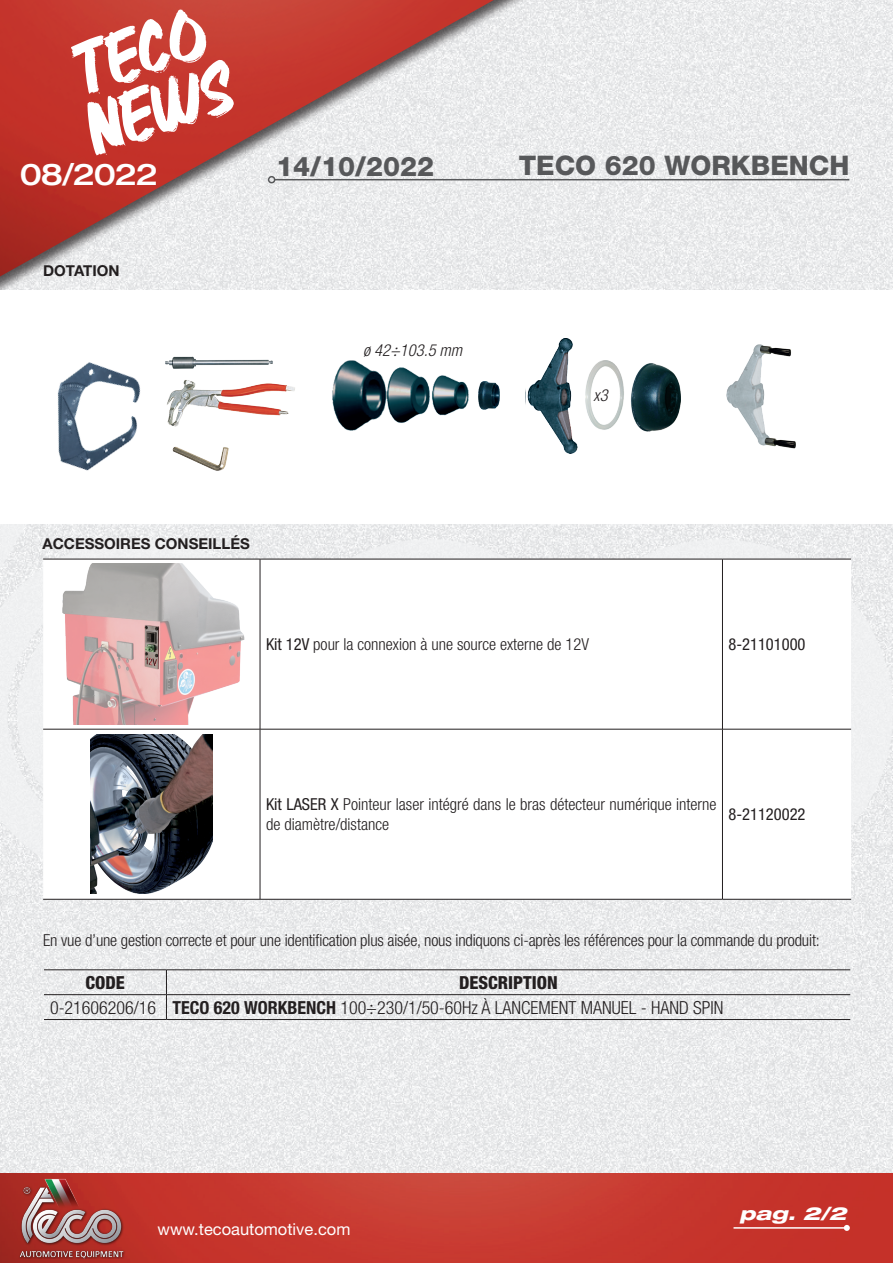
<style>
.page{position:relative;width:893px;height:1263px;background:#fff}
.page>*{position:absolute;margin:0;border:0;box-sizing:border-box;transform-origin:0 0}
.t1{font:500 expanded 30px "Helvetica Neue LT Std";letter-spacing:-.04em;color:#fff}
.t2{font:800 27px "Helvetica Neue LT Std";color:#57585a}
.t3{font:300 condensed 18px/24.9px "Helvetica Neue LT Std";color:#231f20}
.t4{font:italic 800 expanded 18px "Helvetica Neue LT Std";color:#fff;scale:1.09 1}
.t5{font:800 condensed 18px "Helvetica Neue LT Std";color:#231f20}
.t6{font:300 condensed 16.5px/19.8px "Helvetica Neue LT Std";color:#231f20}
.t7{font:16.5px "Helvetica Neue LT Std";color:#fff}
.t8{font:condensed 16.5px "Helvetica Neue LT Std";color:#231f20}
.t9{font:italic 300 condensed 16.5px "Helvetica Neue LT Std";color:#231f20}
.t10{font:700 15px "Helvetica Neue LT Std";color:#231f20}
.s1{font-weight:400}
.s2{font-weight:800}
.s3{font-weight:700}
</style>
<div class="page">
<img style="left:0;top:888px;width:893px;height:285px">
<img style="left:0;top:1173px;width:893px;height:90px">
<img style="left:18px;top:1176px;width:155px;height:83px">
<hr style="left:733px;top:1227px;width:114px;height:2px;background:#fff">
<svg style="left:844px;top:1225px;width:6px;height:6px"></svg>
<svg style="left:0;top:524px;width:893px;height:364px;fill:#eeeff0"></svg>
<img style="left:0;top:0;width:893px;height:290px">
<hr style="left:275px;top:179px;width:574px;height:1px;background:#57585a">
<div style="left:268px;top:176px;width:7px;height:7px;border:2px solid #57585a;border-radius:50%"></div>
<svg style="left:70px;top:9px;width:164px;height:146px"></svg>
<img style="left:172px;top:446px;width:57px;height:25px">
<img style="left:525px;top:338px;width:52px;height:115px">
<img style="left:726px;top:345px;width:70px;height:104px">
<img style="left:167px;top:385px;width:128px;height:42px">
<img style="left:478px;top:381px;width:21px;height:28px">
<img style="left:57px;top:362px;width:84px;height:109px">
<img style="left:165px;top:356px;width:118px;height:32px">
<img style="left:333px;top:361px;width:136px;height:69px">
<img style="left:585px;top:360px;width:95px;height:71px">
<svg style="left:43px;top:560px;width:808px;height:339px"></svg>
<hr style="left:43px;top:559px;width:217px;height:1px;background:#231f20">
<hr style="left:260px;top:559px;width:462px;height:1px;background:#231f20">
<hr style="left:260px;top:559px;width:1px;height:170px;background:#231f20">
<hr style="left:722px;top:559px;width:129px;height:1px;background:#231f20">
<hr style="left:722px;top:559px;width:1px;height:170px;background:#231f20">
<hr style="left:43px;top:729px;width:217px;height:1px;background:#231f20">
<hr style="left:260px;top:729px;width:462px;height:1px;background:#231f20">
<hr style="left:260px;top:729px;width:1px;height:170px;background:#231f20">
<hr style="left:722px;top:729px;width:129px;height:1px;background:#231f20">
<hr style="left:722px;top:729px;width:1px;height:170px;background:#231f20">
<hr style="left:43px;top:899px;width:217px;height:1px;background:#231f20">
<hr style="left:260px;top:899px;width:462px;height:1px;background:#231f20">
<hr style="left:722px;top:899px;width:129px;height:1px;background:#231f20">
<img style="left:49px;top:564px;width:205px;height:161px">
<img style="left:91px;top:735px;width:121px;height:158px">
<hr style="left:44px;top:969px;width:122px;height:1px;background:#231f20">
<hr style="left:166px;top:969px;width:684px;height:1px;background:#231f20">
<hr style="left:44px;top:994px;width:122px;height:1px;background:#231f20">
<hr style="left:166px;top:994px;width:684px;height:1px;background:#231f20">
<svg style="left:166px;top:970px;width:1px;height:49px"></svg>
<hr style="left:44px;top:1019px;width:122px;height:1px;background:#231f20">
<hr style="left:166px;top:1019px;width:684px;height:1px;background:#231f20">
<h1 class="t1" style="left:20px;top:155px;width:140px">08/2022</h1>
<h2 class="t2" style="left:276px;top:150px;width:160px">14/10/2022</h2>
<p class="t10" style="left:43px;top:262px;width:78px">DOTATION</p>
<p class="t10" style="left:43px;top:534px;width:209px">ACCESSOIRES CONSEILLÉS</p>
<p class="t9" style="left:363px;top:341px;width:100px">ø 42÷103.5 mm</p>
<h2 class="t2" style="left:519px;top:149px;width:332px">TECO 620 WORKBENCH</h2>
<p class="t9" style="left:594px;top:386px;width:16px">x3</p>
<p class="t6" style="left:266px;top:634px;width:324px"><span class="s1">Kit 12V</span> pour la connexion à une source externe de 12V</p>
<p class="t8" style="left:728px;top:635px;width:79px">8-21101000</p>
<p class="t6" style="left:266px;top:794px;width:452px"><span class="s1">Kit LASER X</span> Pointeur laser intégré dans le bras détecteur numérique interne de diamètre/distance</p>
<p class="t8" style="left:728px;top:805px;width:79px">8-21120022</p>
<p class="t6" style="left:43px;top:930px;width:778px">En vue d’une gestion correcte et pour une identification plus aisée, nous indiquons ci-après les références pour la commande du produit:</p>
<p class="t5" style="left:86px;top:971px;width:41px">CODE</p>
<p class="t3" style="left:50px;top:970px;width:675px;text-indent:409px"><span class="s2">DESCRIPTION<br></span>0-21606206/16 <span class="s3">TECO 620 WORKBENCH</span> 100÷230/1/50-60Hz À LANCEMENT MANUEL - HAND SPIN</p>
<p class="t7" style="left:158px;top:1219px;width:194px">www.tecoautomotive.com</p>
<p class="t4" style="left:740px;top:1202px;width:100px">pag. 2/2</p>
</div>
